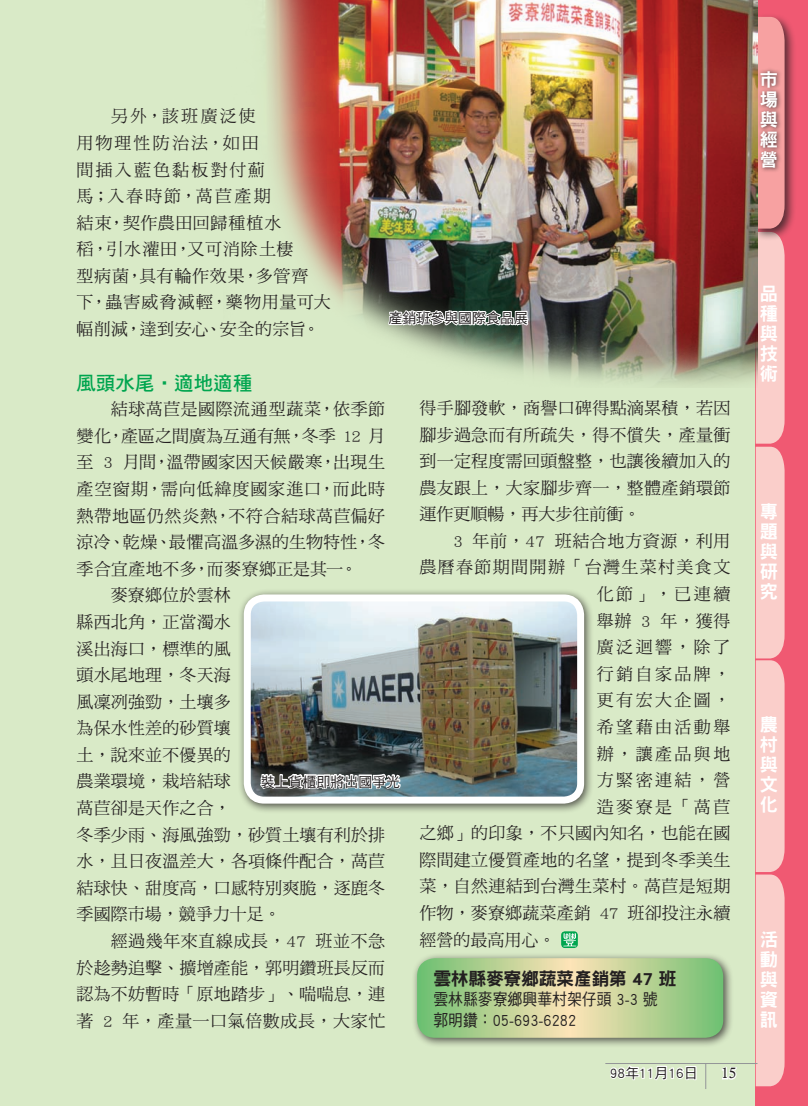
<style>
.page{position:relative;width:808px;height:1106px;background:#d9eac7}
.page>*{position:absolute;margin:0;border:0;box-sizing:border-box;transform-origin:0 0}
.正常{font:19.5px "DF Hei Std W7";color:#00a54f}
.段落樣式3{font:18.15px/20.1px "DF Hei Std W9";color:#fff;text-align:justify}
.內文{font:18px "DF Hei Std W9";letter-spacing:-.025em;color:#231f20}
.內文-2{font:16.95px/26.5px "DF Ming Std W5";letter-spacing:.015em;color:#231f20;text-align:justify}
.內文-3{font:16.95px/26.5px "DF Ming Std W5";letter-spacing:.055em;color:#231f20}
.內文-4{font:16.95px "DF Ming Std W5";letter-spacing:.08em;color:#231f20}
.內文-5{font:16.95px "DF Ming Std W5";letter-spacing:.035em;color:#231f20}
.內文-6{font:16.95px "DF Ming Std W5";letter-spacing:.14em;color:#231f20}
.內文-7{font:16.5px "DF Hei Std W5";color:#231f20;scale:.9 1}
.t1{font:15px "Calisto";color:#231f20}
.內文-8{font:13.95px "DF Hei Std W5";color:#231f20}
.正常-2{font:13.95px "DF Hei Std W5";color:#231f20}
</style>
<div class="page">
<div style="left:755px;top:0;width:53px;height:1106px;background:#f05972"></div>
<div style="left:752px;top:13px;width:45px;height:228px;background:#231f20;opacity:.75"></div>
<svg style="left:756px;top:17px;width:28px;height:1069px;background:#f2bfbc"></svg>
<svg style="left:561px;top:931px;width:17px;height:17px"></svg>
<svg style="left:563px;top:933px;width:13px;height:13px"></svg>
<div style="left:238px;top:588px;width:357px;height:226px;background:#231f20;opacity:.75"></div>
<img style="left:247px;top:598px;width:334px;height:202px">
<div style="left:244px;top:594px;width:340px;height:209px;border:7px solid #fff;border-radius:17px"></div>
<div style="left:411px;top:952px;width:322px;height:96px;background:#231f20;opacity:.75"></div>
<svg style="left:417px;top:958px;width:306px;height:79px;background:#b7d194"></svg>
<img style="left:259px;top:742px;width:143px;height:51px">
<img style="left:265px;top:0;width:492px;height:388px">
<svg style="left:387px;top:279px;width:142px;height:78px;background:#798577"></svg>
<svg style="left:610px;top:1065px;width:87px;height:16px"></svg>
<svg style="left:722px;top:1066px;width:15px;height:14px"></svg>
<hr style="left:605px;top:1063px;width:152px;height:1px;background:#939598">
<svg style="left:705px;top:1064px;width:1px;height:25px"></svg>
<p class="內文-3" style="left:77px;top:103px;width:256px;text-indent:34px">另外，該班廣泛使<br>用物理性防治法，如田<br>間插入藍色黏板對付薊<br>馬；入春時節，萵苣產期<br>結束，契作農田回歸種植水<br>稻，引水灌田，又可消除土棲<br>型病菌，具有輪作效果，多管齊<br>下，蟲害威脅減輕，藥物用量可大幅削減，達到安心、安全的宗旨。</p>
<p class="正常" style="left:77px;top:373px;width:177px">風頭水尾‧適地適種</p>
<p class="內文-2" style="left:77px;top:395px;width:310px;text-indent:34px">結球萵苣是國際流通型蔬菜，依季節變化，產區之間廣為互通有無，冬季 12 月至 3 月間，溫帶國家因天候嚴寒，出現生產空窗期，需向低緯度國家進口，而此時熱帶地區仍然炎熱，不符合結球萵苣偏好涼冷、乾燥、最懼高溫多濕的生物特性，冬季合宜產地不多，而麥寮鄉正是其一。</p>
<p class="內文-2" style="left:77px;top:581px;width:310px;text-align:left;text-indent:34px">麥寮鄉位於雲林<br>縣西北角，正當濁水<br>溪出海口，標準的風<br>頭水尾地理，冬天海<br>風凜冽強勁，土壤多<br>為保水性差的砂質壤<br>土，說來並不優異的<br>農業環境，栽培結球<br>萵苣卻是天作之合，<br>冬季少雨、海風強勁，砂質土壤有利於排水，且日夜溫差大，各項條件配合，萵苣結球快、甜度高，口感特別爽脆，逐鹿冬季國際市場，競爭力十足。</p>
<p class="內文-2" style="left:77px;top:927px;width:310px;text-indent:34px">經過幾年來直線成長，47 班並不急於趁勢追擊、擴增產能，郭明鑽班長反而認為不妨暫時「原地踏步」、喘喘息，連著 2 年，產量一口氣倍數成長，大家忙</p>
<p class="內文-8" style="left:388px;top:310px;width:141px">產銷班參與國際食品展</p>
<p class="內文-2" style="left:419px;top:394px;width:313px">得手腳發軟，商譽口碑得點滴累積，若因腳步過急而有所疏失，得不償失，產量衝到一定程度需回頭盤整，也讓後續加入的農友跟上，大家腳步齊一，整體產銷環節運作更順暢，再大步往前衝。</p>
<p class="內文-5" style="left:453px;top:531px;width:278px">3 年前，47 班結合地方資源，利用</p>
<p class="內文-4" style="left:419px;top:558px;width:312px">農曆春節期間開辦「台灣生菜村美食文</p>
<p class="內文-2" style="left:597px;top:580px;width:135px">化節」，已連續</p>
<p class="內文-2" style="left:597px;top:607px;width:135px">舉辦 3 年，獲得</p>
<p class="內文-2" style="left:597px;top:633px;width:135px">廣泛迴響，除了</p>
<p class="內文-2" style="left:597px;top:660px;width:135px">行銷自家品牌，</p>
<p class="內文-2" style="left:597px;top:686px;width:135px">更有宏大企圖，</p>
<p class="內文-6" style="left:597px;top:717px;width:135px">希望藉由活動舉</p>
<p class="內文-2" style="left:597px;top:740px;width:135px">辦，讓產品與地</p>
<p class="內文-2" style="left:597px;top:766px;width:135px">方緊密連結，營</p>
<p class="內文-2" style="left:597px;top:793px;width:135px">造麥寮是「萵苣</p>
<p class="內文-2" style="left:419px;top:819px;width:313px">之鄉」的印象，不只國內知名，也能在國</p>
<p class="內文-2" style="left:419px;top:846px;width:313px">際間建立優質產地的名望，提到冬季美生</p>
<p class="內文-2" style="left:419px;top:872px;width:313px">菜，自然連結到台灣生菜村。萵苣是短期</p>
<p class="內文-2" style="left:419px;top:899px;width:312px">作物，麥寮鄉蔬菜產銷 47 班卻投注永續</p>
<p class="內文-2" style="left:419px;top:926px;width:138px">經營的最高用心。</p>
<p class="內文" style="left:433px;top:968px;width:245px">雲林縣麥寮鄉蔬菜產銷第 47 班</p>
<p class="內文-7" style="left:433px;top:989px;width:251px">雲林縣麥寮鄉興華村架仔頭 3-3 號</p>
<p class="內文-7" style="left:433px;top:1010px;width:160px">郭明鑽：05-693-6282</p>
<p class="內文-8" style="left:261px;top:774px;width:141px">裝上貨櫃即將出國爭光</p>
<p class="正常-2" style="left:610px;top:1065px;width:89px">98年11月16日</p>
<p class="t1" style="left:721px;top:1064px;width:17px">15</p>
<p class="段落樣式3" style="left:760px;top:69px;width:19px">市場與經營</p>
<p class="段落樣式3" style="left:760px;top:283px;width:19px">品種與技術</p>
<p class="段落樣式3" style="left:760px;top:501px;width:19px">專題與研究</p>
<p class="段落樣式3" style="left:760px;top:714px;width:19px">農村與文化</p>
<p class="段落樣式3" style="left:760px;top:715px;width:19px">活動</p>
<p class="段落樣式3" style="left:760px;top:775px;width:19px">資訊</p>
<p class="段落樣式3" style="left:760px;top:928px;width:19px">活動與資訊</p>
</div>
